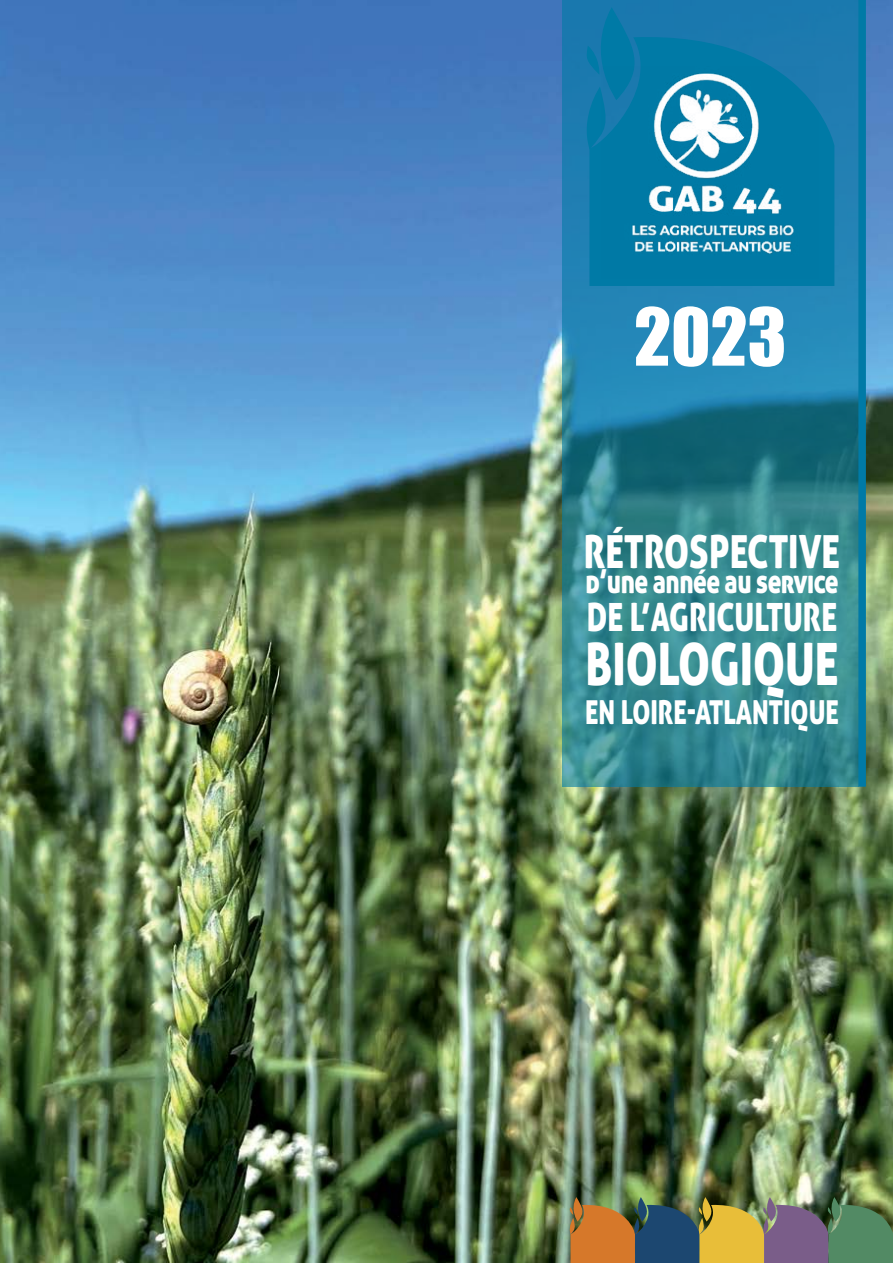
<style>
.page{position:relative;width:893px;height:1263px;background:#fff}
.page>*{position:absolute;margin:0;border:0;box-sizing:border-box;transform-origin:0 0}
.t1{font:73.65px "Impact";color:#fff}
.t2{font:58.5px "Aller Display";color:#fff;scale:.77 1}
.t3{font:45.75px "Aller Display";color:#fff;scale:.77 1}
.t4{font:39px "Aller Display";color:#fff;scale:.77 1}
.t5{font:33px "Aller Display";letter-spacing:-.02em;color:#fff;scale:.77 1}
.t6{font:33px "Aller Display";color:#fff;scale:.77 1}
</style>
<div class="page">
<img style="left:0;top:0;width:893px;height:1263px">
<svg style="left:562px;top:0;width:296px;height:787px"></svg>
<div style="left:858px;top:0;width:8px;height:787px;background:#007aa6"></div>
<svg style="left:583px;top:31px;width:251px;height:255px;fill:#007aa6"></svg>
<svg style="left:579px;top:7px;width:68px;height:142px"></svg>
<img style="left:568px;top:1197px;width:325px;height:66px">
<img style="left:602px;top:67px;width:217px;height:211px">
<h1 class="t1" style="left:634px;top:280px;width:154px">2023</h1>
<h3 class="t3" style="left:584px;top:522px;width:334px">RÉTROSPECTIVE</h3>
<p class="t5" style="left:585px;top:560px;width:330px">d’une année au service</p>
<p class="t4" style="left:587px;top:592px;width:327px">DE L’AGRICULTURE</p>
<h2 class="t2" style="left:586px;top:626px;width:330px">BIOLOGIQUE</h2>
<p class="t6" style="left:585px;top:691px;width:331px">EN LOIRE-ATLANTIQUE</p>
</div>
